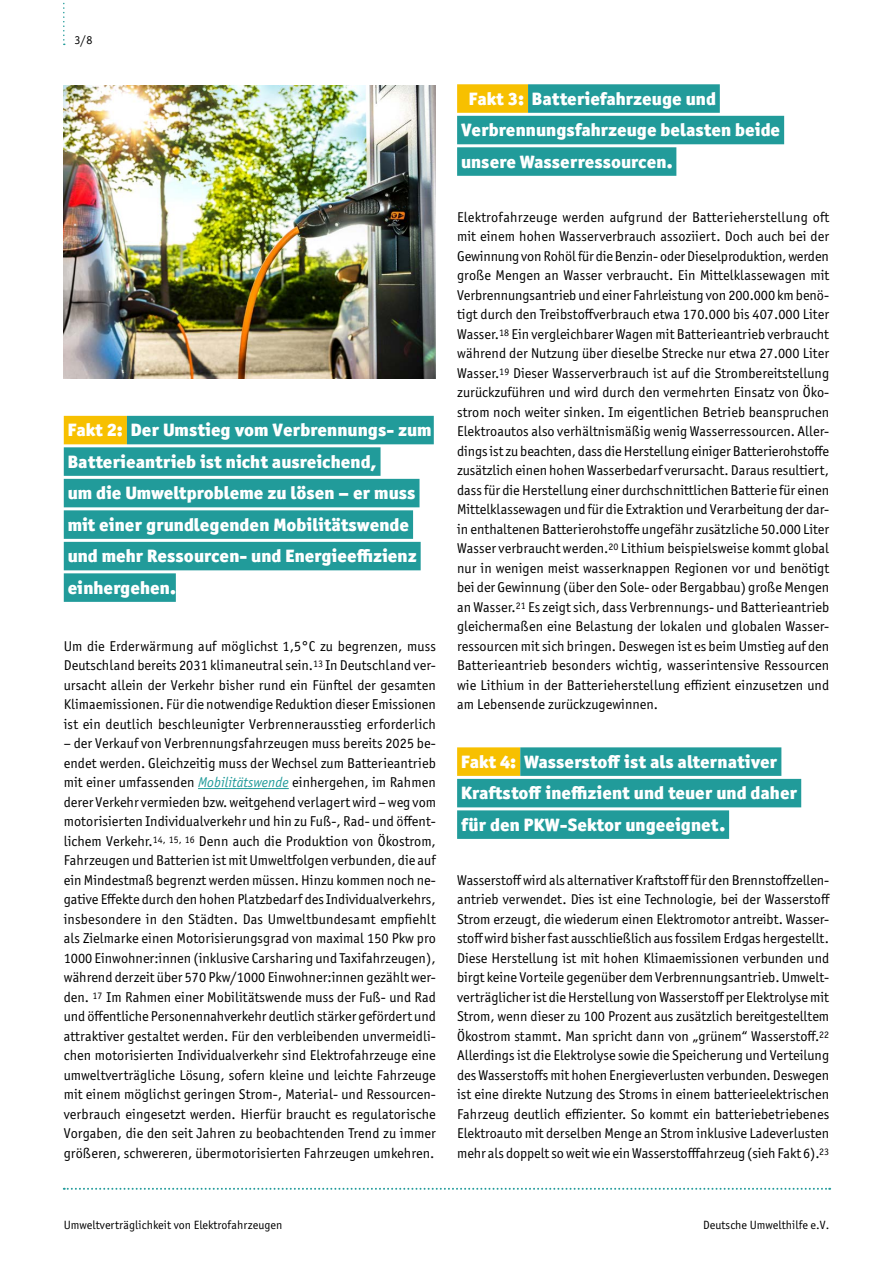
<style>
.page{position:relative;width:893px;height:1263px;background:#fff}
.page>*{position:absolute;margin:0;border:0;box-sizing:border-box;transform-origin:0 0}
.t1{font:900 18px/31.5px "Officina Sans ITC Pro";color:#fff}
.t2{font:14.25px/19.5px "Officina Sans ITC Pro";letter-spacing:.005em;color:#000;text-align:justify}
.t3{font:12px "Officina Sans ITC Pro";letter-spacing:.005em;color:#000}
.t4{font:12px "Officina Serif ITC Pro";color:#000}
.s1{font-style:italic;color:#219b9a}
</style>
<div class="page">
<svg style="left:64px;top:1188px;width:766px;height:2px"></svg>
<svg style="left:63px;top:2px;width:2px;height:43px"></svg>
<div style="left:64px;top:416px;width:63px;height:28px;background:#f7c000"></div>
<div style="left:127px;top:416px;width:307px;height:28px;background:#219b9a"></div>
<div style="left:64px;top:447px;width:317px;height:29px;background:#219b9a"></div>
<div style="left:64px;top:479px;width:355px;height:28px;background:#219b9a"></div>
<div style="left:64px;top:510px;width:349px;height:29px;background:#219b9a"></div>
<div style="left:64px;top:542px;width:357px;height:28px;background:#219b9a"></div>
<div style="left:64px;top:573px;width:112px;height:29px;background:#219b9a"></div>
<hr style="left:198px;top:788px;width:91px;height:1px;background:#219b9a">
<div style="left:457px;top:84px;width:71px;height:29px;background:#f7c000"></div>
<div style="left:528px;top:84px;width:192px;height:29px;background:#219b9a"></div>
<div style="left:457px;top:116px;width:327px;height:28px;background:#219b9a"></div>
<div style="left:457px;top:147px;width:219px;height:29px;background:#219b9a"></div>
<div style="left:457px;top:747px;width:63px;height:29px;background:#f7c000"></div>
<div style="left:520px;top:747px;width:261px;height:29px;background:#219b9a"></div>
<div style="left:457px;top:779px;width:344px;height:28px;background:#219b9a"></div>
<div style="left:457px;top:810px;width:272px;height:29px;background:#219b9a"></div>
<img style="left:64px;top:86px;width:372px;height:292px">
<p class="t4" style="left:74px;top:33px;width:19px">3/8</p>
<p class="t1" style="left:68px;top:414px;width:366px">Fakt 2: Der Umstieg vom Verbrennungs- zum Batterieantrieb ist nicht ausreichend,<br>um die Umweltprobleme zu lösen – er muss mit einer grundlegenden Mobilitätswende und mehr Ressourcen- und Energieeffizienz einhergehen.</p>
<p class="t2" style="left:64px;top:636px;width:374px">Um die Erderwärmung auf möglichst 1,5°C zu begrenzen, muss Deutschland bereits 2031 klimaneutral sein.<sup>13</sup> In Deutschland ver&shy;ursacht allein der Verkehr bisher rund ein Fünftel der gesamten Klimaemissionen. Für die notwendige Reduktion dieser Emissionen ist ein deutlich beschleunigter Verbrennerausstieg erforderlich</p>
<p class="t2" style="left:64px;top:733px;width:374px">– der Verkauf von Verbrennungsfahrzeugen muss bereits 2025 be&shy;endet werden. Gleichzeitig muss der Wechsel zum Batterieantrieb mit einer umfassenden <span class="s1">Mobilitätswende</span> einhergehen, im Rahmen derer Verkehr vermieden bzw. weitgehend verlagert wird – weg vom motorisierten Individualverkehr und hin zu Fuß-, Rad- und öffent&shy;lichem Verkehr.<sup>14,</sup> <sup>15,</sup> <sup>16</sup> Denn auch die Produktion von Ökostrom, Fahrzeugen und Batterien ist mit Umweltfolgen verbunden, die auf ein Mindestmaß begrenzt werden müssen. Hinzu kommen noch ne&shy;gative Effekte durch den hohen Platzbedarf des Individualverkehrs, insbesondere in den Städten. Das Umweltbundesamt empfiehlt als Zielmarke einen Motorisierungsgrad von maximal 150 Pkw pro 1000 Einwohner:innen (inklusive Carsharing und Taxifahrzeugen), während derzeit über 570 Pkw/1000 Einwohner:innen gezählt wer&shy;den. <sup>17</sup> Im Rahmen einer Mobilitätswende muss der Fuß- und Rad und öffentliche Personennahverkehr deutlich stärker gefördert und attraktiver gestaltet werden. Für den verbleibenden unvermeidli&shy;chen motorisierten Individualverkehr sind Elektrofahrzeuge eine umweltverträgliche Lösung, sofern kleine und leichte Fahrzeuge mit einem möglichst geringen Strom-, Material- und Ressourcen&shy;verbrauch eingesetzt werden. Hierfür braucht es regulatorische Vorgaben, die den seit Jahren zu beobachtenden Trend zu immer größeren, schwereren, übermotorisierten Fahrzeugen umkehren.</p>
<p class="t1" style="left:461px;top:82px;width:321px;text-indent:8px">Fakt 3: Batteriefahrzeuge und<br>Verbrennungsfahrzeuge belasten beide unsere Wasserressourcen.</p>
<p class="t2" style="left:457px;top:207px;width:374px">Elektrofahrzeuge werden aufgrund der Batterieherstellung oft mit einem hohen Wasserverbrauch assoziiert. Doch auch bei der Gewinnung von Rohöl für die Benzin- oder Dieselproduktion, werden große Mengen an Wasser verbraucht. Ein Mittelklassewagen mit Verbrennungsantrieb und einer Fahrleistung von 200.000 km benö&shy;tigt durch den Treibstoffverbrauch etwa 170.000 bis 407.000 Liter Wasser.<sup>18</sup> Ein vergleichbarer Wagen mit Batterieantrieb verbraucht während der Nutzung über dieselbe Strecke nur etwa 27.000 Liter Wasser.<sup>19</sup> Dieser Wasserverbrauch ist auf die Strombereitstellung zurückzuführen und wird durch den vermehrten Einsatz von Öko&shy;strom noch weiter sinken. Im eigentlichen Betrieb beanspruchen Elektroautos also verhältnismäßig wenig Wasserressourcen. Aller&shy;dings ist zu beachten, dass die Herstellung einiger Batterierohstoffe zusätzlich einen hohen Wasserbedarf verursacht. Daraus resultiert, dass für die Herstellung einer durchschnittlichen Batterie für einen Mittelklassewagen und für die Extraktion und Verarbeitung der dar&shy;in enthaltenen Batterierohstoffe ungefähr zusätzliche 50.000 Liter Wasser verbraucht werden.<sup>20</sup> Lithium beispielsweise kommt global nur in wenigen meist wasserknappen Regionen vor und benötigt bei der Gewinnung (über den Sole- oder Bergabbau) große Mengen an Wasser.<sup>21</sup> Es zeigt sich, dass Verbrennungs- und Batterieantrieb gleichermaßen eine Belastung der lokalen und globalen Wasser&shy;ressourcen mit sich bringen. Deswegen ist es beim Umstieg auf den Batterieantrieb besonders wichtig, wasserintensive Ressourcen wie Lithium in der Batterieherstellung effizient einzusetzen und am Lebensende zurückzugewinnen.</p>
<p class="t1" style="left:461px;top:745px;width:338px">Fakt 4: Wasserstoff ist als alternativer<br>Kraftstoff ineffizient und teuer und daher für den PKW-Sektor ungeeignet.</p>
<p class="t2" style="left:457px;top:870px;width:374px">Wasserstoff wird als alternativer Kraftstoff für den Brennstoffzellen&shy;antrieb verwendet. Dies ist eine Technologie, bei der Wasserstoff Strom erzeugt, die wiederum einen Elektromotor antreibt. Wasser&shy;stoff wird bisher fast ausschließlich aus fossilem Erdgas hergestellt.<br>Diese Herstellung ist mit hohen Klimaemissionen verbunden und birgt keine Vorteile gegenüber dem Verbrennungsantrieb. Umwelt&shy;verträglicher ist die Herstellung von Wasserstoff per Elektrolyse mit Strom, wenn dieser zu 100 Prozent aus zusätzlich bereitgestelltem Ökostrom stammt. Man spricht dann von „grünem“ Wasserstoff.<sup>22<br></sup>Allerdings ist die Elektrolyse sowie die Speicherung und Verteilung des Wasserstoffs mit hohen Energieverlusten verbunden. Deswegen ist eine direkte Nutzung des Stroms in einem batterieelektrischen Fahrzeug deutlich effizienter. So kommt ein batteriebetriebenes Elektroauto mit derselben Menge an Strom inklusive Ladeverlusten mehr als doppelt so weit wie ein Wasserstofffahrzeug (sieh Fakt 6).<sup>23</sup></p>
<p class="t3" style="left:64px;top:1218px;width:220px">Umweltverträglichkeit von Elektrofahrzeugen</p>
<p class="t3" style="left:703px;top:1218px;width:128px">Deutsche Umwelthilfe e.V.</p>
</div>
